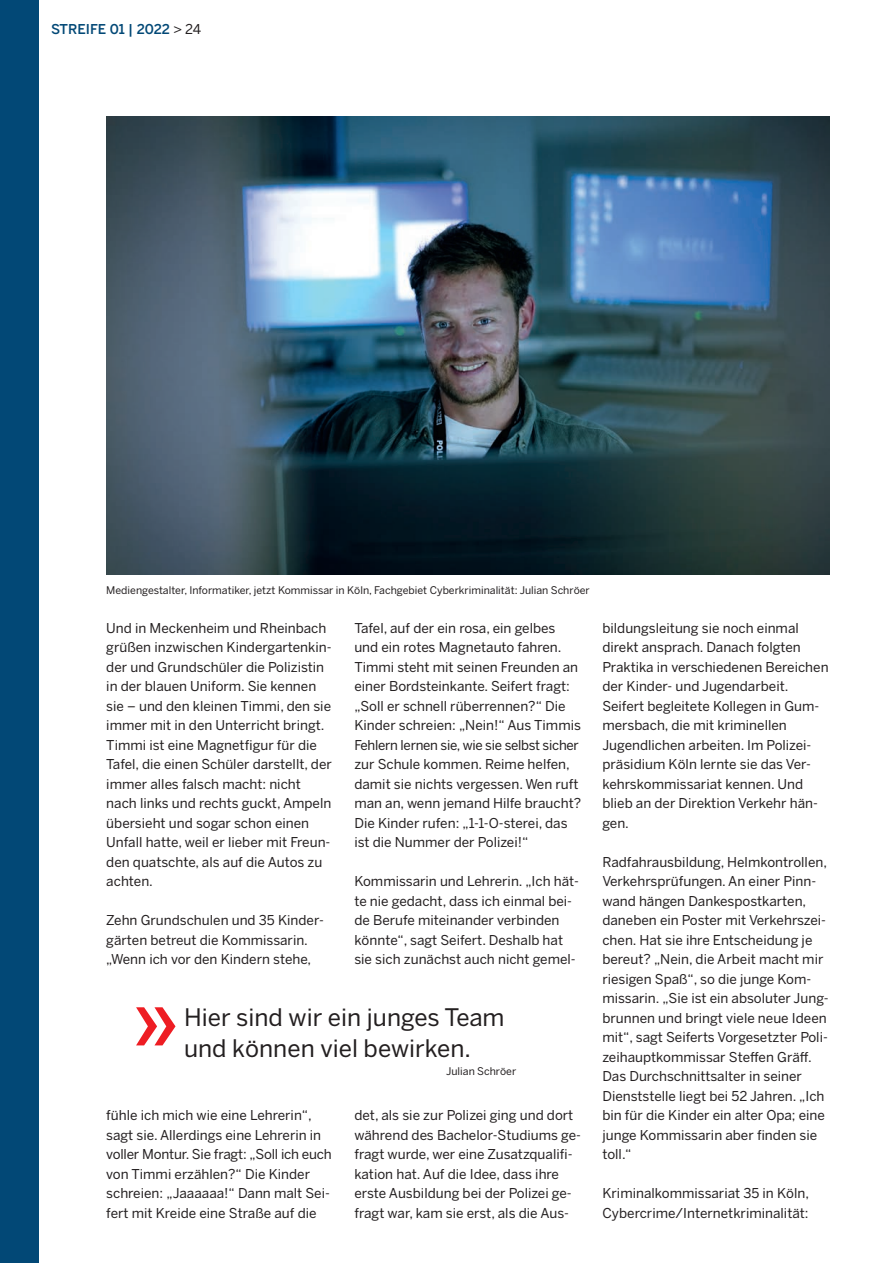
<style>
.page{position:relative;width:893px;height:1263px;background:#fff}
.page>*{position:absolute;margin:0;border:0;box-sizing:border-box;transform-origin:0 0}
.t1{font:24px/31.5px "Benton Sans";color:#231f20}
.t2{font:13.5px/19.5px "Benton Sans";color:#231f20}
.t3{font:500 13.5px "Benton Sans";color:#024876}
.t4{font:10.5px "Benton Sans";color:#231f20}
.s1{font-weight:400;color:#231f20}
</style>
<div class="page">
<div style="left:0;top:0;width:38px;height:1263px;background:#024876"></div>
<img style="left:106px;top:116px;width:723px;height:458px">
<svg style="left:136px;top:1007px;width:40px;height:38px"></svg>
<p class="t3" style="left:51px;top:21px;width:152px">STREIFE 01 | 2022 <span class="s1">&gt; 24</span></p>
<p class="t4" style="left:106px;top:584px;width:485px">Mediengestalter, Informatiker, jetzt Kommissar in Köln, Fachgebiet Cyberkriminalität: Julian Schröer</p>
<p class="t2" style="left:106px;top:618px;width:227px">Und in Meckenheim und Rheinbach grüßen inzwischen Kindergartenkin&shy;der und Grundschüler die Polizistin in der blauen Uniform. Sie kennen sie – und den kleinen Timmi, den sie immer mit in den Unterricht bringt.<br>Timmi ist eine Magnetfigur für die Tafel, die einen Schüler darstellt, der immer alles falsch macht: nicht nach links und rechts guckt, Ampeln übersieht und sogar schon einen Unfall hatte, weil er lieber mit Freun&shy;den quatschte, als auf die Autos zu achten.</p>
<p class="t2" style="left:106px;top:910px;width:219px">Zehn Grundschulen und 35 Kinder&shy;gärten betreut die Kommissarin. „Wenn ich vor den Kindern stehe,</p>
<p class="t2" style="left:354px;top:618px;width:228px">Tafel, auf der ein rosa, ein gelbes und ein rotes Magnetauto fahren.<br>Timmi steht mit seinen Freunden an einer Bordsteinkante. Seifert fragt: „Soll er schnell rüberrennen?“ Die Kinder schreien: „Nein!“ Aus Timmis Fehlern lernen sie, wie sie selbst sicher zur Schule kommen. Reime helfen, damit sie nichts vergessen. Wen ruft man an, wenn jemand Hilfe braucht?<br>Die Kinder rufen: „1-1-O-sterei, das ist die Nummer der Polizei!“</p>
<p class="t2" style="left:354px;top:871px;width:226px">Kommissarin und Lehrerin. „Ich hät&shy;te nie gedacht, dass ich einmal bei&shy;de Berufe miteinander verbinden könnte“, sagt Seifert. Deshalb hat sie sich zunächst auch nicht gemel-</p>
<h1 class="t1" style="left:184px;top:1001px;width:322px">Hier sind wir ein junges Team und können viel bewirken.</h1>
<p class="t4" style="left:446px;top:1065px;width:72px">Julian Schröer</p>
<p class="t2" style="left:106px;top:1105px;width:227px">fühle ich mich wie eine Lehrerin“, sagt sie. Allerdings eine Lehrerin in voller Montur. Sie fragt: „Soll ich euch von Timmi erzählen?“ Die Kinder schreien: „Jaaaaaa!“ Dann malt Sei&shy;fert mit Kreide eine Straße auf die</p>
<p class="t2" style="left:354px;top:1105px;width:228px">det, als sie zur Polizei ging und dort während des Bachelor-Studiums ge&shy;fragt wurde, wer eine Zusatzqualifi&shy;kation hat. Auf die Idee, dass ihre erste Ausbildung bei der Polizei ge&shy;fragt war, kam sie erst, als die Aus-</p>
<p class="t2" style="left:602px;top:618px;width:228px">bildungsleitung sie noch einmal direkt ansprach. Danach folgten<br>Praktika in verschiedenen Bereichen der Kinder- und Jugendarbeit.<br>Seifert begleitete Kollegen in Gum&shy;mersbach, die mit kriminellen<br>Jugendlichen arbeiten. Im Polizei&shy;präsidium Köln lernte sie das Ver&shy;kehrskommissariat kennen. Und blieb an der Direktion Verkehr hän&shy;gen.</p>
<p class="t2" style="left:602px;top:852px;width:228px">Radfahrausbildung, Helmkontrollen, Verkehrsprüfungen. An einer Pinn&shy;wand hängen Dankespostkarten, daneben ein Poster mit Verkehrszei&shy;chen. Hat sie ihre Entscheidung je bereut? „Nein, die Arbeit macht mir riesigen Spaß“, so die junge Kom&shy;missarin. „Sie ist ein absoluter Jung&shy;brunnen und bringt viele neue Ideen mit“, sagt Seiferts Vorgesetzter Poli&shy;zeihauptkommissar Steffen Gräff.<br>Das Durchschnittsalter in seiner Dienststelle liegt bei 52 Jahren. „Ich bin für die Kinder ein alter Opa; eine junge Kommissarin aber finden sie toll.“</p>
<p class="t2" style="left:602px;top:1183px;width:208px">Kriminalkommissariat 35 in Köln,<br>Cybercrime/Internetkriminalität:</p>
</div>
